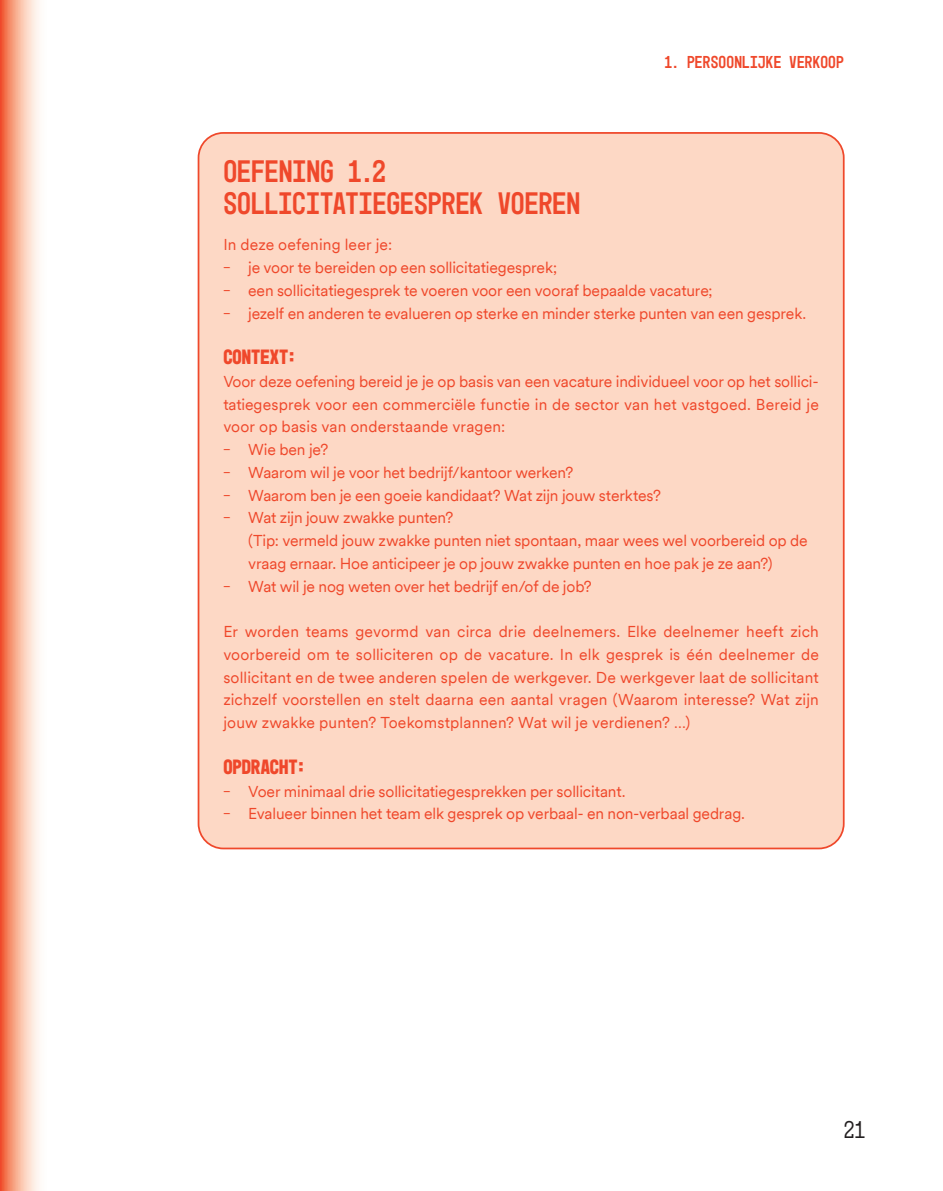
<style>
.page{position:relative;width:943px;height:1191px;background:#fff}
.page>*{position:absolute;margin:0;border:0;box-sizing:border-box;transform-origin:0 0}
.t1{font:31.5px/31.5px "Mono 45 Headline";color:#ef482b}
.t2{font:300 24.5px "Mono 45 Headline";color:#231f20}
.t3{font:700 21px "Mono 45 Headline";color:#ef482b}
.t4{font:17.5px "Mono 45 Headline";letter-spacing:.01em;color:#ef482b}
.t5{font:15.75px/22.8px "Circular LL";letter-spacing:-.01em;color:#ef482b;text-align:justify}
.t6{font:15.75px "Circular LL";letter-spacing:.01em;color:#ef482b}
.s1{font-family:"Mono 45 Headline";font-weight:300}
</style>
<div class="page">
<svg style="left:0;top:0;width:223px;height:1191px"></svg>
<div style="left:198px;top:133px;width:645px;height:715px;background:#fdd8c5;border-radius:25px"></div>
<p class="t4" style="left:664px;top:52px;width:180px">1. PERSOONLIJKE VERKOOP</p>
<h1 class="t1" style="left:223px;top:155px;width:358px">OEFENING 1.2<br>SOLLICITATIEGESPREK VOEREN</h1>
<p class="t6" style="left:223px;top:234px;width:170px">In deze oefening leer je:</p>
<p class="t5" style="left:223px;top:255px;width:335px"><span class="s1">-</span> je voor te bereiden op een sollicitatiegesprek;</p>
<p class="t5" style="left:223px;top:278px;width:491px"><span class="s1">-</span> een sollicitatiegesprek te voeren voor een vooraf bepaalde vacature;</p>
<p class="t5" style="left:223px;top:301px;width:584px"><span class="s1">-</span> jezelf en anderen te evalueren op sterke en minder sterke punten van een gesprek.</p>
<h3 class="t3" style="left:223px;top:344px;width:75px">CONTEXT:</h3>
<p class="t5" style="left:223px;top:369px;width:597px">Voor deze oefening bereid je je op basis van een vacature individueel voor op het sollici&shy;tatiegesprek voor een commerciële functie in de sector van het vastgoed. Bereid je voor op basis van onderstaande vragen:</p>
<p class="t5" style="left:223px;top:437px;width:106px"><span class="s1">-</span> Wie ben je?</p>
<p class="t5" style="left:223px;top:460px;width:351px"><span class="s1">-</span> Waarom wil je voor het bedrijf/kantoor werken?</p>
<p class="t5" style="left:223px;top:483px;width:439px"><span class="s1">-</span> Waarom ben je een goeie kandidaat? Wat zijn jouw sterktes?</p>
<p class="t5" style="left:248px;top:506px;width:561px;text-align:left;text-indent:-25px"><span class="s1">-</span> Wat zijn jouw zwakke punten?<br>(Tip: vermeld jouw zwakke punten niet spontaan, maar wees wel voorbereid op de vraag ernaar. Hoe anticipeer je op jouw zwakke punten en hoe pak je ze aan?)</p>
<p class="t5" style="left:223px;top:574px;width:370px"><span class="s1">-</span> Wat wil je nog weten over het bedrijf en/of de job?</p>
<p class="t5" style="left:223px;top:619px;width:597px">Er worden teams gevormd van circa drie deelnemers. Elke deelnemer heeft zich voorbereid om te solliciteren op de vacature. In elk gesprek is één deelnemer de sollicitant en de twee anderen spelen de werkgever. De werkgever laat de sollicitant zichzelf voorstellen en stelt daarna een aantal vragen (Waarom interesse? Wat zijn jouw zwakke punten? Toekomstplannen? Wat wil je verdienen? …)</p>
<h3 class="t3" style="left:223px;top:754px;width:84px">OPDRACHT:</h3>
<p class="t5" style="left:223px;top:779px;width:403px"><span class="s1">-</span> Voer minimaal drie sollicitatiegesprekken per sollicitant.</p>
<p class="t5" style="left:223px;top:801px;width:523px"><span class="s1">-</span> Evalueer binnen het team elk gesprek op verbaal- en non-verbaal gedrag.</p>
<h2 class="t2" style="left:843px;top:1115px;width:23px">21</h2>
</div>
